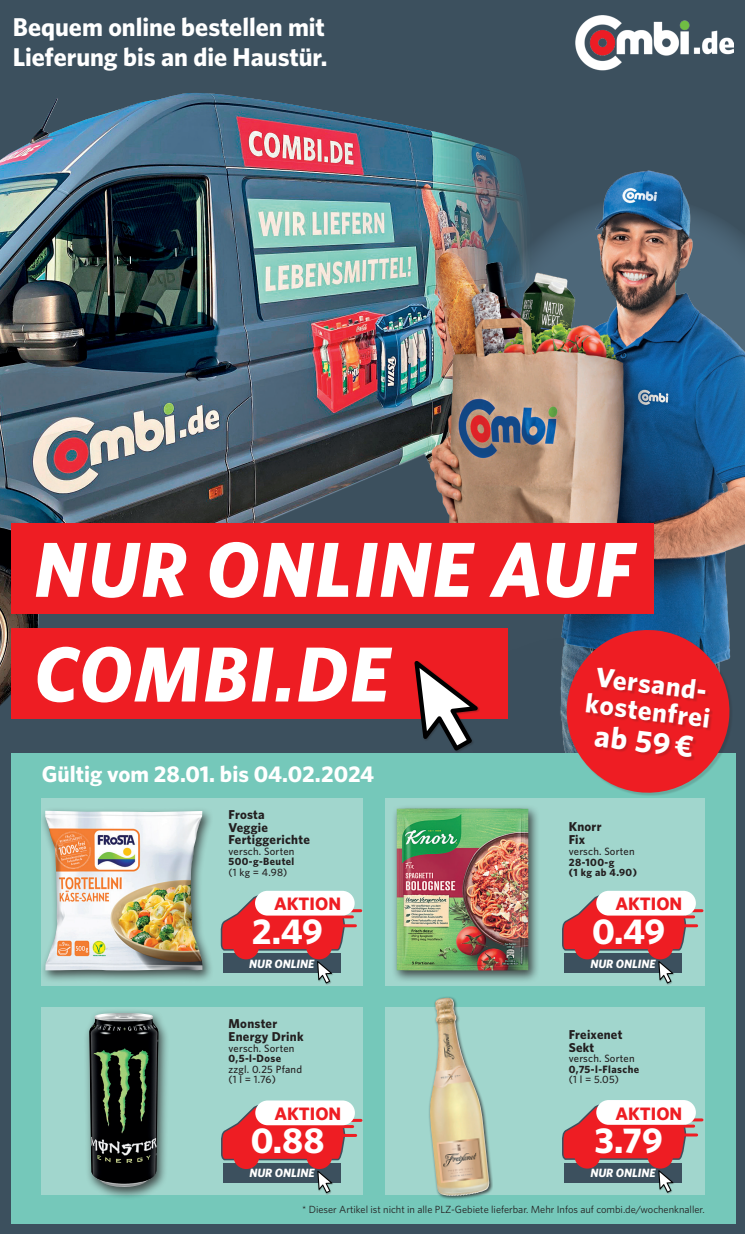
<style>
.page{position:relative;width:745px;height:1234px;background:#fff}
.page>*{position:absolute;margin:0;border:0;box-sizing:border-box;transform-origin:0 0}
.t1{font:italic 700 78px "Whitney";letter-spacing:.02em;color:#fff}
.t2{font:700 36px "Whitney";letter-spacing:-.01em;color:#fff}
.t3{font:700 30.75px "Whitney";color:#fff}
.t4{font:700 27.3px/26.8px "Whitney";color:#fff}
.t5{font:700 25.8px/30.2px "Whitney";color:#fff}
.t6{font:700 22.8px "Whitney";color:#fff}
.t7{font:700 18px "Whitney";color:#ee1d23}
.t8{font:700 12.9px/12.9px "Whitney";letter-spacing:.02em;color:#231f20}
.t9{font:italic 700 12px "Whitney";color:#fff}
.t10{font:500 10.65px/10.6px "Whitney";letter-spacing:.02em;color:#231f20}
.t11{font:700 10.65px "Whitney";letter-spacing:.04em;color:#231f20}
.t12{font:700 10.5px "Whitney";letter-spacing:.04em;color:#231f20}
.t13{font:10.35px "Whitney";color:#231f20}
</style>
<div class="page">
<div style="left:0;top:0;width:744px;height:1233px;background:#3c505e"></div>
<img style="left:0;top:93px;width:502px;height:615px">
<img style="left:410px;top:151px;width:334px;height:836px">
<div style="left:12px;top:752px;width:723px;height:470px;background:#75c8ba"></div>
<div style="left:384px;top:798px;width:320px;height:186px;background:#a1d6cd"></div>
<div style="left:384px;top:1007px;width:320px;height:186px;background:#a1d6cd"></div>
<div style="left:42px;top:1007px;width:321px;height:187px;background:#a1d6cd"></div>
<div style="left:42px;top:798px;width:321px;height:186px;background:#a1d6cd"></div>
<div style="left:12px;top:627px;width:495px;height:91px;background:#ee1d23"></div>
<div style="left:12px;top:523px;width:641px;height:91px;background:#ee1d23"></div>
<div style="left:414px;top:660px;width:65px;height:93px;background:#231f20;opacity:.3"></div>
<svg style="left:414px;top:660px;width:63px;height:90px"></svg>
<svg style="left:561px;top:625px;width:172px;height:171px"></svg>
<div style="left:586px;top:669px;width:126px;height:91px;background:#231f20;opacity:.17"></div>
<img style="left:575px;top:15px;width:158px;height:56px">
<div style="left:564px;top:1162px;width:117px;height:20px;background:#3c505e"></div>
<div style="left:658px;top:1169px;width:16px;height:24px;background:#231f20;opacity:.3"></div>
<svg style="left:658px;top:1169px;width:14px;height:23px"></svg>
<svg style="left:562px;top:1105px;width:124px;height:55px;background:#d93c40"></svg>
<div style="left:574px;top:1143px;width:25px;height:25px;background:#ee1d23;border-radius:50%"></div>
<div style="left:647px;top:1143px;width:25px;height:25px;background:#ee1d23;border-radius:50%"></div>
<hr style="left:665px;top:1118px;width:36px;height:3px;background:#ee1d23">
<hr style="left:656px;top:1124px;width:37px;height:3px;background:#ee1d23">
<hr style="left:659px;top:1133px;width:37px;height:3px;background:#ee1d23">
<div style="left:596px;top:1099px;width:99px;height:25px;background:#fff;border-radius:12px"></div>
<div style="left:223px;top:953px;width:117px;height:19px;background:#3c505e"></div>
<div style="left:317px;top:960px;width:16px;height:24px;background:#231f20;opacity:.3"></div>
<svg style="left:317px;top:960px;width:15px;height:23px"></svg>
<svg style="left:220px;top:895px;width:125px;height:56px;background:#d73f43"></svg>
<div style="left:233px;top:934px;width:26px;height:25px;background:#ee1d23;border-radius:50%"></div>
<div style="left:306px;top:934px;width:25px;height:25px;background:#ee1d23;border-radius:50%"></div>
<hr style="left:324px;top:909px;width:36px;height:3px;background:#ee1d23">
<hr style="left:316px;top:915px;width:36px;height:3px;background:#ee1d23">
<hr style="left:319px;top:924px;width:36px;height:3px;background:#ee1d23">
<div style="left:255px;top:890px;width:99px;height:25px;background:#fff;border-radius:12px"></div>
<div style="left:223px;top:1163px;width:117px;height:19px;background:#3c505e"></div>
<div style="left:317px;top:1170px;width:16px;height:24px;background:#231f20;opacity:.3"></div>
<svg style="left:317px;top:1170px;width:15px;height:22px"></svg>
<svg style="left:221px;top:1105px;width:125px;height:55px;background:#d93e42"></svg>
<div style="left:233px;top:1144px;width:26px;height:24px;background:#ee1d23;border-radius:50%"></div>
<div style="left:306px;top:1144px;width:26px;height:24px;background:#ee1d23;border-radius:50%"></div>
<hr style="left:324px;top:1118px;width:37px;height:3px;background:#ee1d23">
<hr style="left:316px;top:1124px;width:36px;height:3px;background:#ee1d23">
<hr style="left:319px;top:1133px;width:36px;height:3px;background:#ee1d23">
<div style="left:255px;top:1100px;width:99px;height:24px;background:#fff;border-radius:12px"></div>
<div style="left:564px;top:953px;width:117px;height:19px;background:#3c505e"></div>
<div style="left:658px;top:960px;width:16px;height:24px;background:#231f20;opacity:.3"></div>
<svg style="left:658px;top:960px;width:14px;height:23px"></svg>
<svg style="left:562px;top:895px;width:124px;height:56px;background:#d83d41"></svg>
<div style="left:574px;top:934px;width:25px;height:25px;background:#ee1d23;border-radius:50%"></div>
<div style="left:647px;top:934px;width:25px;height:25px;background:#ee1d23;border-radius:50%"></div>
<hr style="left:665px;top:909px;width:36px;height:3px;background:#ee1d23">
<hr style="left:656px;top:915px;width:37px;height:3px;background:#ee1d23">
<hr style="left:659px;top:924px;width:37px;height:3px;background:#ee1d23">
<div style="left:596px;top:890px;width:99px;height:25px;background:#fff;border-radius:12px"></div>
<div style="left:428px;top:995px;width:65px;height:205px;background:#231f20;opacity:.75"></div>
<img style="left:429px;top:997px;width:60px;height:198px">
<div style="left:40px;top:806px;width:173px;height:176px;background:#231f20;opacity:.75"></div>
<img style="left:45px;top:810px;width:157px;height:160px">
<div style="left:391px;top:804px;width:148px;height:178px;background:#231f20;opacity:.75"></div>
<img style="left:396px;top:808px;width:132px;height:162px">
<div style="left:83px;top:1008px;width:87px;height:191px;background:#231f20;opacity:.75"></div>
<img style="left:89px;top:1012px;width:69px;height:175px">
<h3 class="t5" style="left:13px;top:11px;width:316px">Bequem online bestellen mit<br>Lieferung bis an die Haustür.</h3>
<h1 class="t1" style="left:34px;top:517px;width:601px">NUR ONLINE AUF</h1>
<h1 class="t1" style="left:34px;top:621px;width:357px">COMBI.DE</h1>
<h3 class="t6" style="left:42px;top:758px;width:333px">Gültig vom 28.01. bis 04.02.2024</h3>
<p class="t8" style="left:228px;top:807px;width:83px">Frosta<br>Veggie<br>Fertiggerichte</p>
<p class="t10" style="left:228px;top:845px;width:67px">versch. Sorten</p>
<p class="t12" style="left:228px;top:854px;width:67px">500-g-Beutel</p>
<p class="t10" style="left:228px;top:866px;width:60px">(1 kg = 4.98)</p>
<h3 class="t7" style="left:274px;top:891px;width:68px">AKTION</h3>
<h2 class="t2" style="left:252px;top:906px;width:72px">2.49</h2>
<p class="t9" style="left:249px;top:955px;width:67px">NUR ONLINE</p>
<p class="t8" style="left:228px;top:1016px;width:76px">Monster<br>Energy Drink</p>
<p class="t10" style="left:228px;top:1042px;width:67px">versch. Sorten</p>
<p class="t11" style="left:228px;top:1050px;width:54px">0,5-l-Dose</p>
<p class="t10" style="left:228px;top:1063px;width:75px">zzgl. 0.25 Pfand (1 l = 1.76)</p>
<h3 class="t7" style="left:274px;top:1101px;width:68px">AKTION</h3>
<h2 class="t2" style="left:250px;top:1116px;width:75px">0.88</h2>
<p class="t9" style="left:249px;top:1164px;width:67px">NUR ONLINE</p>
<h3 class="t4" style="left:590px;top:662px;width:127px;rotate:7deg">Versand&shy;kostenfrei</h3>
<h3 class="t3" style="left:597px;top:714px;width:101px;rotate:7deg">ab 59€</h3>
<p class="t8" style="left:568px;top:820px;width:34px">Knorr<br>Fix</p>
<p class="t10" style="left:568px;top:845px;width:67px">versch. Sorten</p>
<p class="t11" style="left:568px;top:854px;width:47px">28-100-g</p>
<p class="t12" style="left:568px;top:865px;width:70px">(1 kg ab 4.90)</p>
<h3 class="t7" style="left:615px;top:891px;width:68px">AKTION</h3>
<h2 class="t2" style="left:591px;top:906px;width:75px">0.49</h2>
<p class="t9" style="left:590px;top:955px;width:67px">NUR ONLINE</p>
<p class="t8" style="left:568px;top:1027px;width:55px">Freixenet<br>Sekt</p>
<p class="t10" style="left:568px;top:1052px;width:67px">versch. Sorten</p>
<p class="t11" style="left:568px;top:1061px;width:72px">0,75-l-Flasche</p>
<p class="t10" style="left:568px;top:1073px;width:52px">(1 l = 5.05)</p>
<h3 class="t7" style="left:615px;top:1100px;width:68px">AKTION</h3>
<h2 class="t2" style="left:594px;top:1115px;width:70px">3.79</h2>
<p class="t9" style="left:590px;top:1164px;width:67px">NUR ONLINE</p>
<p class="t13" style="left:302px;top:1202px;width:404px">* Dieser Artikel ist nicht in alle PLZ-Gebiete lieferbar. Mehr Infos auf combi.de/wochenknaller.</p>
</div>
